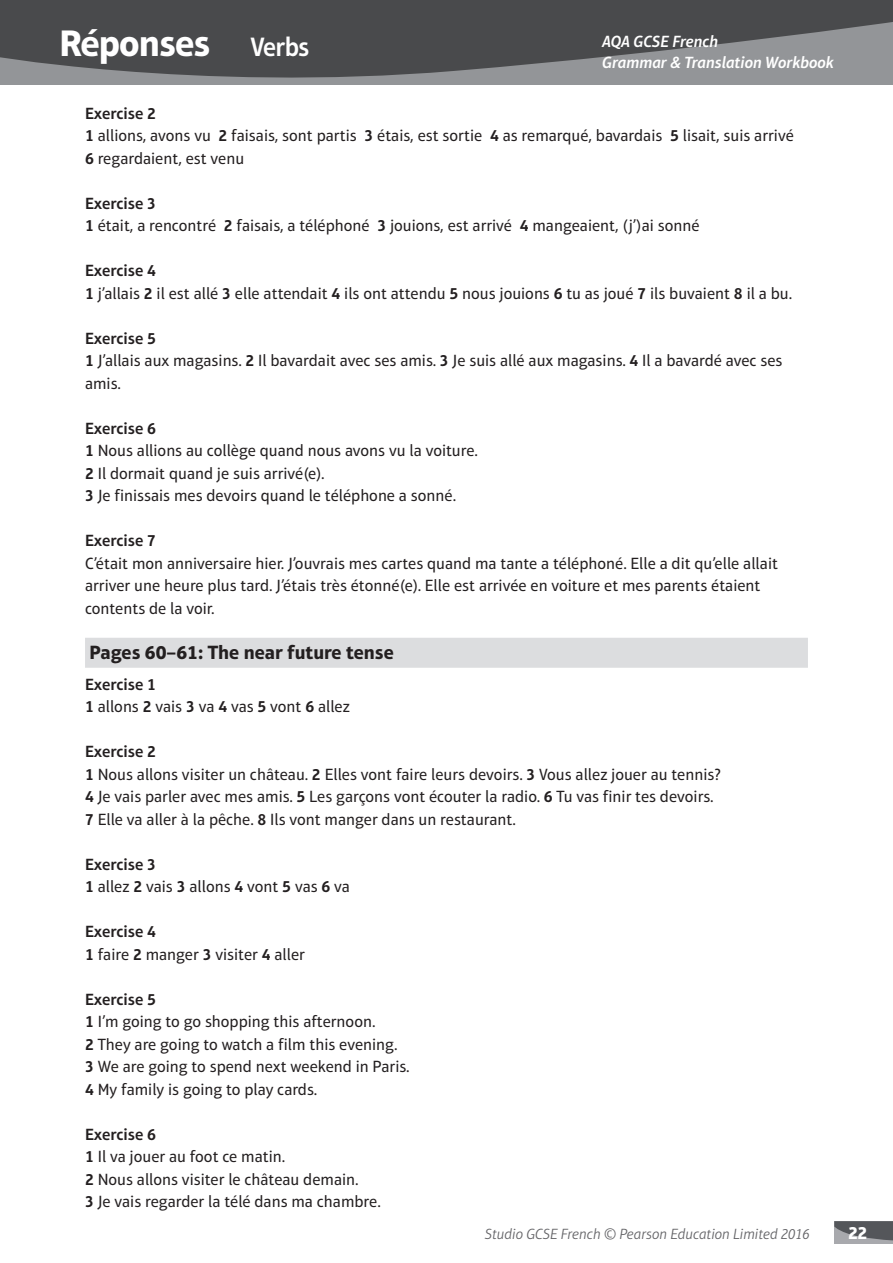
<style>
.page{position:relative;width:893px;height:1263px;background:#fff}
.page>*{position:absolute;margin:0;border:0;box-sizing:border-box;transform-origin:0 0}
.t1{font:700 37.5px "Aptifer Sans LT Pro";letter-spacing:-.025em;color:#fff}
.t2{font:700 19.5px "Aptifer Sans LT Pro";color:#231f20}
.t3{font:700 18px "Aptifer Sans LT Pro";color:#fff}
.t4{font:16.5px/22.5px "Aptifer Sans LT Pro";color:#231f20}
.t5{font:italic 600 16.5px/21px "Aptifer Sans LT Pro";color:#fff}
.t6{font:600 16.5px "Aptifer Sans LT Pro";color:#231f20}
.t7{font:italic 300 15px "Aptifer Sans LT Pro";color:#636366}
.s1{font-weight:600;font-size:27px}
.s2{font-weight:600}
</style>
<div class="page">
<svg style="left:0;top:0;width:892px;height:84px;fill:#494a4c"></svg>
<hr style="left:892px;top:0;width:1px;height:84px;background:#939598">
<div style="left:834px;top:1221px;width:59px;height:22px;background:#a8a9ad"></div>
<svg style="left:834px;top:1221px;width:59px;height:20px"></svg>
<div style="left:85px;top:638px;width:723px;height:30px;background:#dcdddf"></div>
<h1 class="t1" style="left:60px;top:21px;width:251px">Réponses <span class="s1">Verbs</span></h1>
<p class="t5" style="left:602px;top:31px;width:233px">AQA GCSE French<br>Grammar &amp; Translation Workbook</p>
<p class="t4" style="left:85px;top:102px;width:710px"><span class="s2">Exercise 2<br>1</span> allions, avons vu <span class="s2">2</span> faisais, sont partis <span class="s2">3</span> étais, est sortie <span class="s2">4</span> as remarqué, bavardais <span class="s2">5</span> lisait, suis arrivé<br><span class="s2">6</span> regardaient, est venu</p>
<p class="t4" style="left:85px;top:192px;width:616px"><span class="s2">Exercise 3<br>1</span> était, a rencontré <span class="s2">2</span> faisais, a téléphoné <span class="s2">3</span> jouions, est arrivé <span class="s2">4</span> mangeaient, (j’)ai sonné</p>
<p class="t4" style="left:85px;top:259px;width:709px"><span class="s2">Exercise 4<br>1</span> j’allais <span class="s2">2</span> il est allé <span class="s2">3</span> elle attendait <span class="s2">4</span> ils ont attendu <span class="s2">5</span> nous jouions <span class="s2">6</span> tu as joué <span class="s2">7</span> ils buvaient <span class="s2">8</span> il a bu.</p>
<p class="t4" style="left:85px;top:327px;width:699px"><span class="s2">Exercise 5<br>1</span> J’allais aux magasins. <span class="s2">2</span> Il bavardait avec ses amis. <span class="s2">3</span> Je suis allé aux magasins. <span class="s2">4</span> Il a bavardé avec ses amis.</p>
<p class="t4" style="left:85px;top:417px;width:394px"><span class="s2">Exercise 6<br>1</span> Nous allions au collège quand nous avons vu la voiture.<br><span class="s2">2</span> Il dormait quand je suis arrivé(e).<br><span class="s2">3</span> Je finissais mes devoirs quand le téléphone a sonné.</p>
<p class="t6" style="left:85px;top:531px;width:73px">Exercise 7</p>
<p class="t4" style="left:85px;top:552px;width:694px">C’était mon anniversaire hier. J’ouvrais mes cartes quand ma tante a téléphoné. Elle a dit qu’elle allait arriver une heure plus tard. J’étais très étonné(e). Elle est arrivée en voiture et mes parents étaient contents de la voir.</p>
<p class="t2" style="left:89px;top:640px;width:306px">Pages 60–61: The near future tense</p>
<p class="t4" style="left:85px;top:673px;width:266px"><span class="s2">Exercise 1<br>1</span> allons <span class="s2">2</span> vais <span class="s2">3</span> va <span class="s2">4</span> vas <span class="s2">5</span> vont <span class="s2">6</span> allez</p>
<p class="t4" style="left:85px;top:740px;width:637px"><span class="s2">Exercise 2<br>1</span> Nous allons visiter un château. <span class="s2">2</span> Elles vont faire leurs devoirs. <span class="s2">3</span> Vous allez jouer au tennis?<br><span class="s2">4</span> Je vais parler avec mes amis. <span class="s2">5</span> Les garçons vont écouter la radio. <span class="s2">6</span> Tu vas finir tes devoirs.<br><span class="s2">7</span> Elle va aller à la pêche. <span class="s2">8</span> Ils vont manger dans un restaurant.</p>
<p class="t4" style="left:85px;top:853px;width:266px"><span class="s2">Exercise 3<br>1</span> allez <span class="s2">2</span> vais <span class="s2">3</span> allons <span class="s2">4</span> vont <span class="s2">5</span> vas <span class="s2">6</span> va</p>
<p class="t4" style="left:85px;top:920px;width:221px"><span class="s2">Exercise 4<br>1</span> faire <span class="s2">2</span> manger <span class="s2">3</span> visiter <span class="s2">4</span> aller</p>
<p class="t4" style="left:85px;top:988px;width:326px"><span class="s2">Exercise 5<br>1</span> I’m going to go shopping this afternoon.<br><span class="s2">2</span> They are going to watch a film this evening.<br><span class="s2">3</span> We are going to spend next weekend in Paris.<br><span class="s2">4</span> My family is going to play cards.</p>
<p class="t4" style="left:85px;top:1123px;width:297px"><span class="s2">Exercise 6<br>1</span> Il va jouer au foot ce matin.<br><span class="s2">2</span> Nous allons visiter le château demain.<br><span class="s2">3</span> Je vais regarder la télé dans ma chambre.</p>
<p class="t7" style="left:485px;top:1225px;width:326px">Studio GCSE French © Pearson Education Limited 2016</p>
<p class="t3" style="left:848px;top:1222px;width:21px">22</p>
</div>
